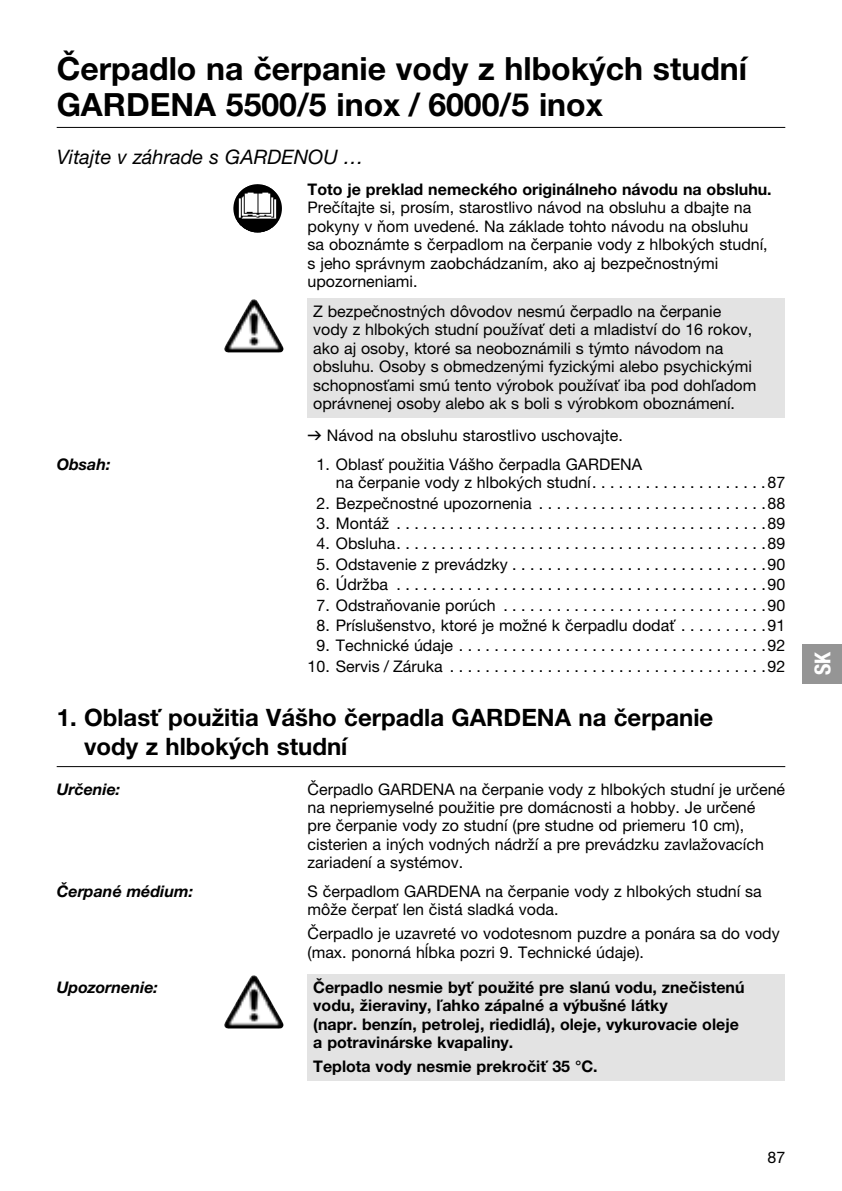
<style>
.page{position:relative;width:842px;height:1191px;background:#fff}
.page>*{position:absolute;margin:0;border:0;box-sizing:border-box;transform-origin:0 0}
.t1{font:700 32px/36px "GARDENA Pro";color:#000}
.t2{font:700 24px/29px "GARDENA Pro";color:#000}
.t3{font:22px "GARDENA Pro Bo Cond";color:#fff}
.t4{font:italic 20px "GARDENA Pro";color:#000}
.t5{font:16px/18.4px "GARDENA Pro";color:#000}
.t6{font:700 16px/18.4px "GARDENA Pro";color:#000}
.t7{font:italic 700 16px "GARDENA Pro";color:#000}
.s1{font-family:"Formdruck"}
</style>
<div class="page">
<div style="left:802px;top:643px;width:40px;height:40px;background:#959595"></div>
<div style="left:308px;top:298px;width:477px;height:119px;background:#e3e3e3"></div>
<hr style="left:57px;top:127px;width:728px;height:1px;background:#000">
<svg style="left:263px;top:227px;width:10px;height:5px"></svg>
<img style="left:253px;top:299px;width:15px;height:21px">
<div style="left:308px;top:974px;width:477px;height:106px;background:#e3e3e3"></div>
<hr style="left:57px;top:766px;width:728px;height:1px;background:#000">
<img style="left:253px;top:975px;width:15px;height:21px">
<h1 class="t1" style="left:57px;top:54px;width:692px">Čerpadlo na čerpanie vody z hlbokých studní<br>GARDENA 5500/5 inox / 6000/5 inox</h1>
<p class="t4" style="left:57px;top:150px;width:309px">Vitajte v záhrade s GARDENOU …</p>
<p class="t6" style="left:308px;top:182px;width:466px">Toto je preklad nemeckého originálneho návodu na obsluhu.</p>
<p class="t5" style="left:308px;top:201px;width:462px">Prečítajte si, prosím, starostlivo návod na obsluhu a dbajte na pokyny v ňom uvedené. Na základe tohto návodu na obsluhu sa oboznámte s čerpadlom na čerpanie vody z hlbokých studní, s jeho správnym zaobchádzaním, ako aj bezpečnostnými upozorneniami.</p>
<p class="t5" style="left:313px;top:304px;width:445px">Z bezpečnostných dôvodov nesmú čerpadlo na čerpanie vody z hlbokých studní používať deti a mladiství do 16 rokov, ako aj osoby, ktoré sa neoboznámili s týmto návodom na obsluhu. Osoby s obmedzenými fyzickými alebo psychickými schopnosťami smú tento výrobok používať iba pod dohľadom oprávnenej osoby alebo ak s boli s výrobkom oboznámení.</p>
<p class="t5" style="left:308px;top:428px;width:317px"><span class="s1">v</span> Návod na obsluhu starostlivo uschovajte.</p>
<p class="t7" style="left:57px;top:458px;width:55px">Obsah:</p>
<p class="t5" style="left:336px;top:457px;width:451px;text-indent:-19px">1. Oblasť použitia Vášho čerpadla GARDENA<br>na čerpanie vody z hlbokých studní . . . . . . . . . . . . . . . . . . . .87</p>
<p class="t5" style="left:316px;top:495px;width:470px">2. Bezpečnostné upozornenia . . . . . . . . . . . . . . . . . . . . . . . . . .88</p>
<p class="t5" style="left:316px;top:516px;width:470px">3. Montáž . . . . . . . . . . . . . . . . . . . . . . . . . . . . . . . . . . . . . . . . . .89</p>
<p class="t5" style="left:316px;top:536px;width:470px">4. Obsluha . . . . . . . . . . . . . . . . . . . . . . . . . . . . . . . . . . . . . . . . . .89</p>
<p class="t5" style="left:316px;top:557px;width:470px">5. Odstavenie z prevádzky . . . . . . . . . . . . . . . . . . . . . . . . . . . . .90</p>
<p class="t5" style="left:316px;top:577px;width:470px">6. Údržba . . . . . . . . . . . . . . . . . . . . . . . . . . . . . . . . . . . . . . . . . .90</p>
<p class="t5" style="left:316px;top:597px;width:470px">7. Odstraňovanie porúch . . . . . . . . . . . . . . . . . . . . . . . . . . . . . .90</p>
<p class="t5" style="left:316px;top:618px;width:470px">8. Príslušenstvo, ktoré je možné k čerpadlu dodať . . . . . . . . . .91</p>
<p class="t5" style="left:316px;top:638px;width:470px">9. Technické údaje . . . . . . . . . . . . . . . . . . . . . . . . . . . . . . . . . . .92</p>
<p class="t5" style="left:308px;top:659px;width:479px">10. Servis / Záruka . . . . . . . . . . . . . . . . . . . . . . . . . . . . . . . . . . . .92</p>
<h2 class="t2" style="left:84px;top:706px;width:631px;text-indent:-27px">1. Oblasť použitia Vášho čerpadla GARDENA na čerpanie vody z hlbokých studní</h2>
<p class="t7" style="left:57px;top:782px;width:65px">Určenie:</p>
<p class="t5" style="left:308px;top:781px;width:479px">Čerpadlo GARDENA na čerpanie vody z hlbokých studní je určené na nepriemyselné použitie pre domácnosti a hobby. Je určené<br>pre čerpanie vody zo studní (pre studne od priemeru 10 cm), cisterien a iných vodných nádrží a pre prevádzku zavlažovacích zariadení a systémov.</p>
<p class="t7" style="left:57px;top:885px;width:138px">Čerpané médium:</p>
<p class="t5" style="left:308px;top:883px;width:456px">S čerpadlom GARDENA na čerpanie vody z hlbokých studní sa môže čerpať len čistá sladká voda.</p>
<p class="t5" style="left:308px;top:926px;width:474px">Čerpadlo je uzavreté vo vodotesnom puzdre a ponára sa do vody (max. ponorná hĺbka pozri 9. Technické údaje).</p>
<p class="t7" style="left:57px;top:981px;width:103px">Upozornenie:</p>
<p class="t6" style="left:313px;top:980px;width:433px">Čerpadlo nesmie byť použité pre slanú vodu, znečistenú vodu, žieraviny, ľahko zápalné a výbušné látky<br>(napr. benzín, petrolej, riedidlá), oleje, vykurovacie oleje a potravinárske kvapaliny.</p>
<p class="t6" style="left:313px;top:1059px;width:286px">Teplota vody nesmie prekročiť 35 °C.</p>
<h3 class="t3" style="left:815px;top:675px;width:25px;rotate:-90deg">SK</h3>
<p class="t5" style="left:767px;top:1149px;width:19px">87</p>
</div>
